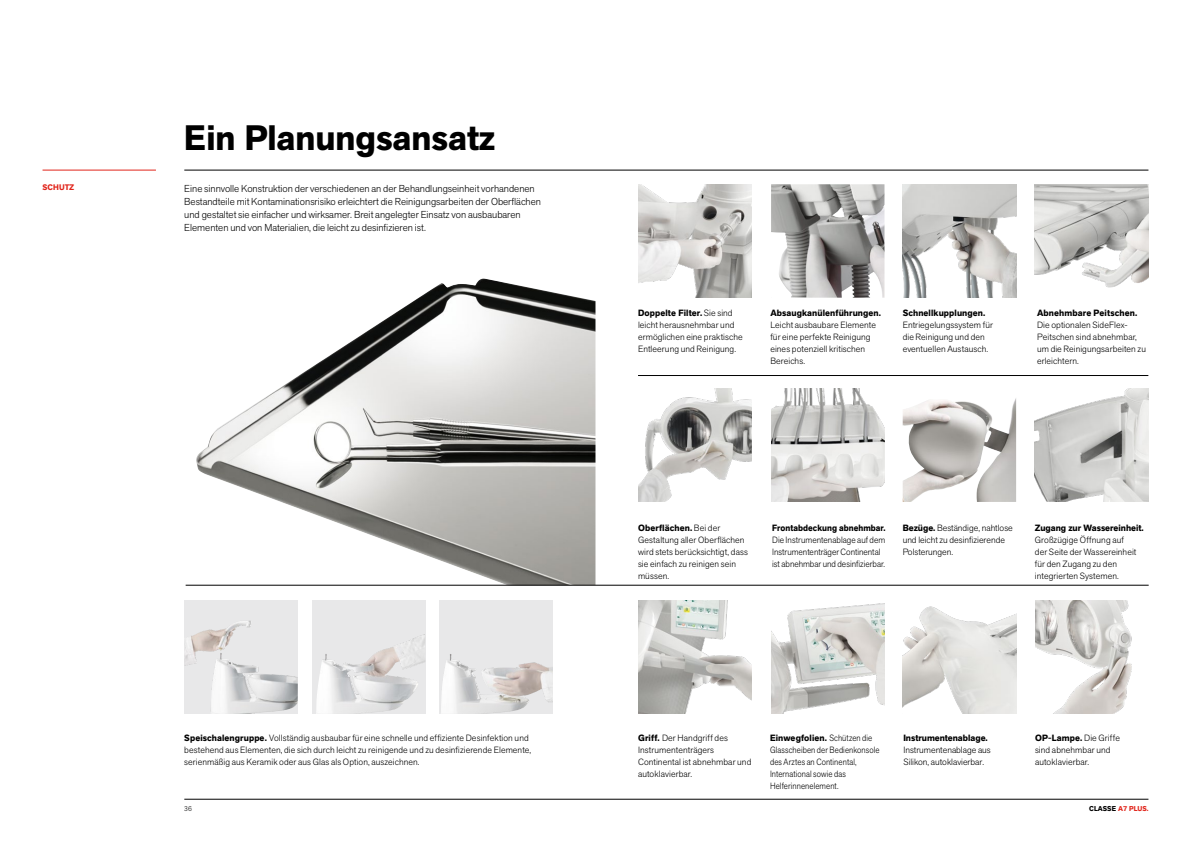
<style>
.page{position:relative;width:1191px;height:842px;background:#fff}
.page>*{position:absolute;margin:0;border:0;box-sizing:border-box;transform-origin:0 0}
.Titolo{font:700 35px "Akzid Grtsk Next";color:#000}
.Testo{font:300 10px/13px "Akzid Grtsk Next";color:#000}
.Testo_descrizione{font:300 9px/12px "Akzid Grtsk Next";letter-spacing:.01em;color:#000}
.Testo_descrizione-2{font:300 9px/12px "Akzid Grtsk Next";letter-spacing:.01em;color:#000;scale:.9 1}
.Testo_descrizione-3{font:300 9px/12px "Akzid Grtsk Next";letter-spacing:.01em;color:#000;scale:.95 1}
.Titoletto{font:700 8px "Akzid Grtsk Next";letter-spacing:.01em;color:#e1251b}
.t1{font:700 7px "Akzid Grtsk Next";letter-spacing:.01em;color:#e1251b}
.t2{font:300 7px "Akzid Grtsk Next";color:#000}
.s1{font-weight:700}
.s2{color:#000}
</style>
<div class="page">
<hr style="left:184px;top:170px;width:964px;height:1px;background:#000">
<hr style="left:184px;top:799px;width:964px;height:1px;background:#000">
<hr style="left:43px;top:170px;width:113px;height:1px;background:#e1251b">
<img style="left:196px;top:278px;width:399px;height:307px">
<img style="left:902px;top:184px;width:114px;height:114px">
<img style="left:638px;top:600px;width:113px;height:114px">
<img style="left:771px;top:603px;width:113px;height:111px">
<img style="left:771px;top:388px;width:113px;height:114px">
<img style="left:1035px;top:600px;width:97px;height:114px">
<img style="left:902px;top:398px;width:114px;height:104px">
<img style="left:638px;top:388px;width:113px;height:114px">
<div style="left:184px;top:600px;width:114px;height:114px;background:#e8e8e9"></div>
<img style="left:184px;top:620px;width:114px;height:94px">
<div style="left:312px;top:600px;width:113px;height:114px;background:#e8e8e9"></div>
<img style="left:316px;top:634px;width:109px;height:80px">
<div style="left:439px;top:600px;width:114px;height:114px;background:#e8e8e9"></div>
<img style="left:441px;top:654px;width:112px;height:60px">
<img style="left:771px;top:184px;width:113px;height:114px">
<hr style="left:186px;top:585px;width:962px;height:1px;background:#000">
<img style="left:638px;top:184px;width:113px;height:114px">
<hr style="left:638px;top:375px;width:510px;height:1px;background:#000">
<img style="left:902px;top:606px;width:114px;height:108px">
<img style="left:1035px;top:388px;width:113px;height:114px">
<img style="left:1035px;top:184px;width:113px;height:104px">
<p class="Titolo" style="left:184px;top:115px;width:312px">Ein Planungsansatz</p>
<p class="Titoletto" style="left:43px;top:182px;width:33px">SCHUTZ</p>
<p class="Testo" style="left:184px;top:182px;width:358px">Eine sinnvolle Konstruktion der verschiedenen an der Behandlungseinheit vorhandenen Bestandteile mit Kontaminationsrisiko erleichtert die Reinigungsarbeiten der Oberflächen und gestaltet sie einfacher und wirksamer. Breit angelegter Einsatz von ausbaubaren Elementen und von Materialien, die leicht zu desinfizieren ist.</p>
<p class="Testo_descrizione" style="left:184px;top:732px;width:348px"><span class="s1">Speischalengruppe.</span> Vollständig ausbaubar für eine schnelle und effiziente Desinfektion und bestehend aus Elementen, die sich durch leicht zu reinigende und zu desinfizierende Elemente, serienmäßig aus Keramik oder aus Glas als Option, auszeichnen.</p>
<p class="Testo_descrizione" style="left:638px;top:307px;width:106px"><span class="s1">Doppelte Filter.</span> Sie sind leicht herausnehmbar und ermöglichen eine praktische<br>Entleerung und Reinigung.</p>
<p class="Testo_descrizione" style="left:770px;top:307px;width:112px"><span class="s1">Absaugkanülenführungen.<br></span>Leicht ausbaubare Elemente für eine perfekte Reinigung eines potenziell kritischen<br>Bereichs.</p>
<p class="Testo_descrizione" style="left:902px;top:307px;width:92px"><span class="s1">Schnellkupplungen.<br></span>Entriegelungssystem für die Reinigung und den eventuellen Austausch.</p>
<p class="Testo_descrizione" style="left:1037px;top:307px;width:110px"><span class="s1">Abnehmbare Peitschen.<br></span>Die optionalen SideFlex-<br>Peitschen sind abnehmbar, um die Reinigungsarbeiten zu erleichtern.</p>
<p class="Testo_descrizione" style="left:638px;top:521px;width:111px"><span class="s1">Oberflächen.</span> Bei der<br>Gestaltung aller Oberflächen wird stets berücksichtigt, dass sie einfach zu reinigen sein müssen.</p>
<p class="Testo_descrizione-3" style="left:772px;top:521px;width:121px"><span class="s1">Frontabdeckung abnehmbar.<br></span>Die Instrumentenablage auf dem<br>Instrumententräger Continental ist abnehmbar und desinfizierbar.</p>
<p class="Testo_descrizione" style="left:902px;top:521px;width:112px"><span class="s1">Bezüge.</span> Beständige, nahtlose und leicht zu desinfizierende<br>Polsterungen.</p>
<p class="Testo_descrizione" style="left:1035px;top:521px;width:110px"><span class="s1">Zugang zur Wassereinheit.<br></span>Großzügige Öffnung auf<br>der Seite der Wassereinheit für den Zugang zu den integrierten Systemen.</p>
<p class="Testo_descrizione" style="left:638px;top:732px;width:115px"><span class="s1">Griff.</span> Der Handgriff des<br>Instrumententrägers<br>Continental ist abnehmbar und autoklavierbar.</p>
<p class="Testo_descrizione-2" style="left:770px;top:732px;width:123px"><span class="s1">Einwegfolien.</span> Schützen die<br>Glasscheiben der Bedienkonsole des Arztes an Continental,<br>International sowie das<br>Helferinnenelement.</p>
<p class="Testo_descrizione" style="left:1035px;top:732px;width:86px"><span class="s1">OP-Lampe.</span> Die Griffe sind abnehmbar und autoklavierbar.</p>
<p class="Testo_descrizione" style="left:903px;top:732px;width:89px"><span class="s1">Instrumentenablage.<br></span>Instrumentenablage aus<br>Silikon, autoklavierbar.</p>
<p class="t2" style="left:184px;top:804px;width:9px">36</p>
<p class="t1" style="left:1089px;top:804px;width:61px"><span class="s2">CLASSE</span> A7 PLUS.</p>
</div>
